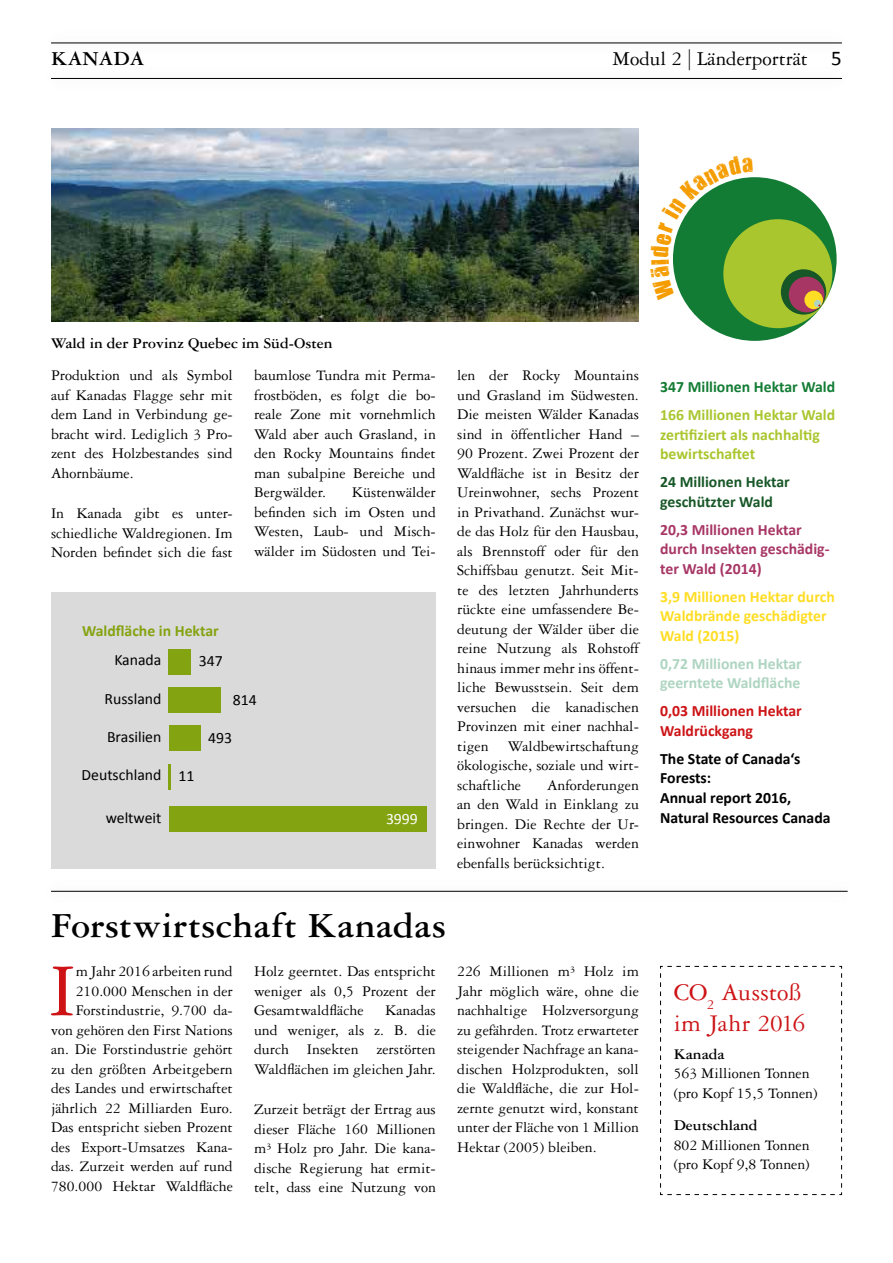
<style>
.page{position:relative;width:893px;height:1263px;background:#fff}
.page>*{position:absolute;margin:0;border:0;box-sizing:border-box;transform-origin:0 0}
.t1{font:79.5px "Garamond 3 LT Std";color:#cd1316}
.t2{font:700 37.5px "Garamond 3 LT Std";letter-spacing:.01em;color:#000}
.t3{font:25.5px/30.6px "Garamond 3 LT Std";letter-spacing:-.005em;color:#cd1316}
.t4{font:21px "Garamond 3 LT Std";color:#000}
.t5{font:700 21px "Garamond 3 LT Std";color:#000}
.t6{font:15.75px/19.5px "Garamond 3 LT Std";color:#000;text-align:justify}
.t7{font:700 15.75px/19.5px "Calibri";color:#000}
.t8{font:700 15.75px/19.5px "Calibri";color:#a9c62e}
.t9{font:700 15.75px/19.5px "Calibri";color:#a73665}
.t10{font:700 15.75px/19.5px "Calibri";color:#fd2}
.t11{font:15.75px "Calibri";color:#000}
.t12{font:700 15.75px "Garamond 3 LT Std";color:#000}
.t13{font:700 15.75px/19.5px "Calibri";color:#aed5c1}
.t14{font:700 15.75px/19.5px "Calibri";color:#175727}
.t15{font:700 15.75px/19.5px "Calibri";color:#cd1316}
.t16{font:700 15.75px "Calibri";color:#137c34}
.t17{font:700 15.75px "Calibri";color:#84a311}
.t18{font:15.75px "Calibri";color:#fff}
.s1{font-family:"Calibri"}
</style>
<div class="page">
<hr style="left:51px;top:78px;width:791px;height:1px;background:#000">
<hr style="left:51px;top:43px;width:791px;height:1px;background:#000">
<img style="left:51px;top:128px;width:588px;height:193px">
<div style="left:51px;top:592px;width:385px;height:276px;background:#dadada"></div>
<div style="left:169px;top:649px;width:22px;height:25px;background:#84a311"></div>
<div style="left:169px;top:687px;width:52px;height:26px;background:#84a311"></div>
<div style="left:169px;top:725px;width:31px;height:26px;background:#84a311"></div>
<hr style="left:169px;top:764px;width:2px;height:25px;background:#84a311">
<div style="left:169px;top:806px;width:257px;height:26px;background:#84a311"></div>
<div style="left:673px;top:177px;width:164px;height:164px;background:#137c34;border-radius:50%"></div>
<div style="left:723px;top:219px;width:109px;height:109px;background:#a9c62e;border-radius:50%"></div>
<svg style="left:781px;top:269px;width:45px;height:46px"></svg>
<div style="left:789px;top:277px;width:35px;height:35px;background:#a73665;border-radius:50%"></div>
<div style="left:804px;top:291px;width:19px;height:18px;background:#fd2;border-radius:50%"></div>
<svg style="left:814px;top:300px;width:7px;height:7px"></svg>
<hr style="left:51px;top:891px;width:797px;height:1px;background:#000">
<svg style="left:660px;top:966px;width:182px;height:229px"></svg>
<svg style="left:673px;top:177px;width:80px;height:123px"></svg>
<h3 class="t5" style="left:51px;top:47px;width:95px">KANADA</h3>
<h3 class="t4" style="left:613px;top:48px;width:231px">Modul 2 | Länderporträt <span class="s1">5</span></h3>
<p class="t12" style="left:51px;top:335px;width:283px">Wald in der Provinz Quebec im Süd-Osten</p>
<p class="t6" style="left:51px;top:366px;width:183px">Produktion und als Symbol auf Kanadas Flagge sehr mit dem Land in Verbindung ge&shy;bracht wird. Lediglich 3 Pro&shy;zent des Holzbestandes sind Ahornbäume.</p>
<p class="t6" style="left:51px;top:504px;width:183px">In Kanada gibt es unter&shy;schiedliche Waldregionen. Im Norden befindet sich die fast</p>
<p class="t6" style="left:254px;top:366px;width:183px">baumlose Tundra mit Perma&shy;frostböden, es folgt die bo&shy;reale Zone mit vornehmlich Wald aber auch Grasland, in den Rocky Mountains findet man subalpine Bereiche und Bergwälder.</p>
<p class="t6" style="left:254px;top:483px;width:183px;text-indent:98px">Küstenwälder befinden sich im Osten und Westen, Laub- und Misch&shy;wälder im Südosten und Tei-</p>
<p class="t17" style="left:82px;top:621px;width:138px">Waldfläche in Hektar</p>
<p class="t11" style="left:114px;top:650px;width:49px">Kanada</p>
<p class="t11" style="left:199px;top:651px;width:25px">347</p>
<p class="t11" style="left:105px;top:688px;width:58px">Russland</p>
<p class="t11" style="left:233px;top:689px;width:25px">814</p>
<p class="t11" style="left:107px;top:727px;width:56px">Brasilien</p>
<p class="t11" style="left:208px;top:728px;width:25px">493</p>
<p class="t11" style="left:82px;top:765px;width:114px">Deutschland 11</p>
<p class="t11" style="left:106px;top:807px;width:57px">weltweit</p>
<p class="t18" style="left:386px;top:808px;width:33px">3999</p>
<p class="t6" style="left:457px;top:366px;width:183px">len der Rocky Mountains und Grasland im Südwesten.<br>Die meisten Wälder Kanadas sind in öffentlicher Hand – 90 Prozent. Zwei Prozent der Waldfläche ist in Besitz der Ureinwohner, sechs Prozent in Privathand. Zunächst wur&shy;de das Holz für den Hausbau, als Brennstoff oder für den Schiffsbau genutzt. Seit Mit&shy;te des letzten Jahrhunderts rückte eine umfassendere Be&shy;deutung der Wälder über die reine Nutzung als Rohstoff hinaus immer mehr ins öffent&shy;liche Bewusstsein. Seit dem versuchen die kanadischen Provinzen mit einer nachhal&shy;tigen Waldbewirtschaftung ökologische, soziale und wirt&shy;schaftliche</p>
<p class="t6" style="left:457px;top:775px;width:183px;text-indent:90px">Anforderungen an den Wald in Einklang zu bringen. Die Rechte der Ur&shy;einwohner Kanadas werden ebenfalls berücksichtigt.</p>
<h2 class="t2" style="left:51px;top:905px;width:397px">Forstwirtschaft Kanadas</h2>
<h1 class="t1" style="left:49px;top:948px;width:28px">I</h1>
<p class="t6" style="left:51px;top:962px;width:183px;text-align:right">m Jahr 2016 arbeiten rund<br>210.000 Menschen in der<br>Forstindustrie, 9.700 da&shy;von gehören den First Nations an. Die Forstindustrie gehört zu den größten Arbeitgebern des Landes und erwirtschaftet jährlich 22 Milliarden Euro.<br>Das entspricht sieben Prozent des Export-Umsatzes Kana&shy;das. Zurzeit werden auf rund<br>780.000 Hektar Waldfläche</p>
<p class="t6" style="left:254px;top:962px;width:183px">Holz geerntet. Das entspricht weniger als 0,5 Prozent der Gesamtwaldfläche</p>
<p class="t6" style="left:254px;top:1001px;width:183px;text-indent:131px">Kanadas und weniger, als z. B. die durch Insekten zerstörten Waldflächen im gleichen Jahr.</p>
<p class="t6" style="left:254px;top:1100px;width:183px">Zurzeit beträgt der Ertrag aus dieser Fläche 160 Millionen m³ Holz pro Jahr. Die kana&shy;dische Regierung hat ermit&shy;telt, dass eine Nutzung von</p>
<p class="t6" style="left:457px;top:962px;width:183px">226 Millionen m³ Holz im Jahr möglich wäre, ohne die nachhaltige Holzversorgung zu gefährden. Trotz erwarteter steigender Nachfrage an kana&shy;dischen Holzprodukten, soll die Waldfläche, die zur Hol&shy;zernte genutzt wird, konstant unter der Fläche von 1 Million Hektar (2005) bleiben.</p>
<p class="t16" style="left:660px;top:377px;width:177px">347 Millionen Hektar Wald</p>
<p class="t8" style="left:660px;top:405px;width:177px">166 Millionen Hektar Wald zertifiziert als nachhaltig bewirtschaftet</p>
<p class="t14" style="left:660px;top:472px;width:131px">24 Millionen Hektar geschützter Wald</p>
<p class="t9" style="left:660px;top:520px;width:171px">20,3 Millionen Hektar durch Insekten geschädig&shy;ter Wald (2014)</p>
<p class="t10" style="left:660px;top:587px;width:176px">3,9 Millionen Hektar durch<br>Waldbrände geschädigter<br>Wald (2015)</p>
<p class="t13" style="left:660px;top:654px;width:143px">0,72 Millionen Hektar geerntete Waldfläche</p>
<p class="t15" style="left:660px;top:701px;width:143px">0,03 Millionen Hektar<br>Waldrückgang</p>
<p class="t7" style="left:660px;top:749px;width:172px">The State of Canada‘s<br>Forests:<br>Annual report 2016,<br>Natural Resources Canada</p>
<h3 class="t3" style="left:674px;top:977px;width:133px">CO<sub>2</sub> Ausstoß im Jahr 2016</h3>
<p class="t12" style="left:674px;top:1045px;width:52px">Kanada</p>
<p class="t6" style="left:674px;top:1064px;width:145px">563 Millionen Tonnen (pro Kopf 15,5 Tonnen)</p>
<p class="t12" style="left:674px;top:1116px;width:86px">Deutschland</p>
<p class="t6" style="left:674px;top:1135px;width:137px">802 Millionen Tonnen (pro Kopf 9,8 Tonnen)</p>
</div>
